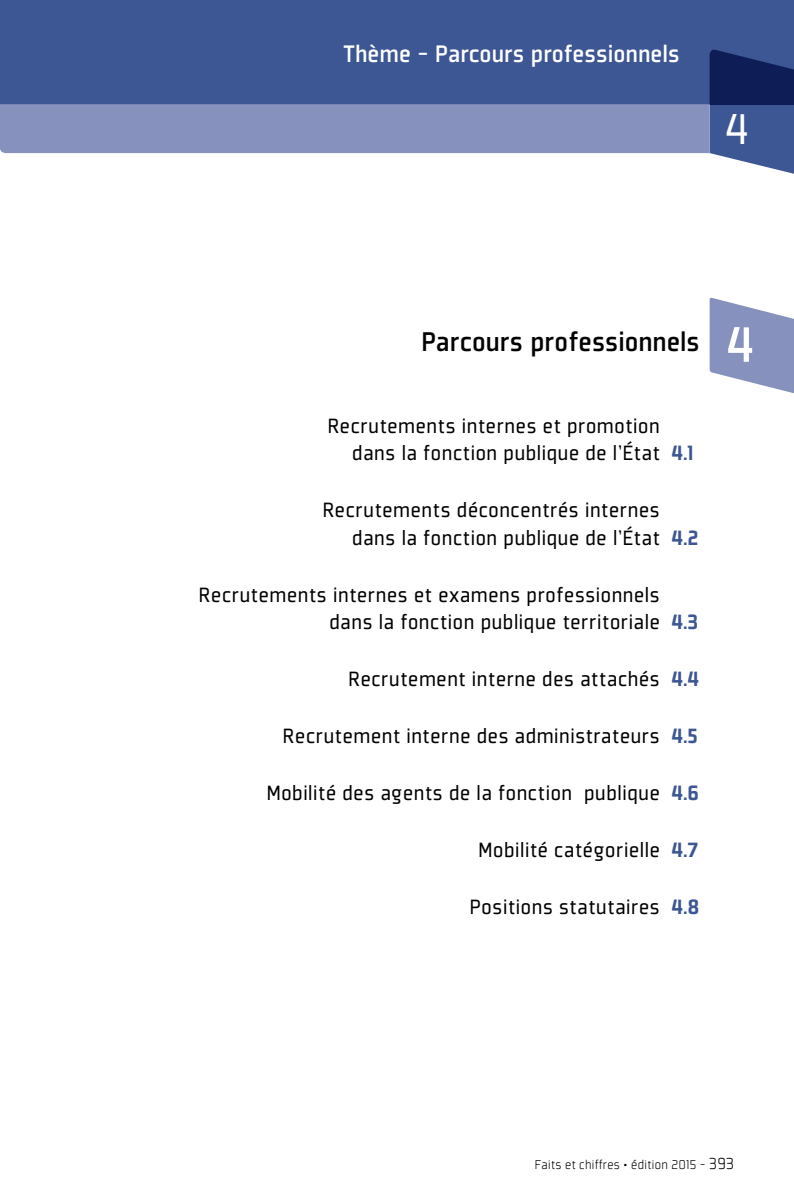
<style>
.page{position:relative;width:794px;height:1191px;background:#fff}
.page>*{position:absolute;margin:0;border:0;box-sizing:border-box;transform-origin:0 0}
.t1{font:500 54.6px "Plexes";color:#fff}
.t2{font:47.25px "Plexes";color:#fff}
.t3{font:500 29.75px "Plexes";color:#000}
.t4{font:500 26.25px "Plexes";color:#fff}
.t5{font:22.75px/27.3px "Plexes";color:#000}
.t6{font:300 14px "Plexes";letter-spacing:-.02em;color:#000}
.s1{font-weight:900;color:#3d5794}
.s2{font-size:17.5px}
</style>
<div class="page">
<div style="left:0;top:0;width:794px;height:104px;background:#3d5794"></div>
<svg style="left:0;top:50px;width:794px;height:124px"></svg>
<svg style="left:709px;top:297px;width:85px;height:97px"></svg>
<p class="t4" style="left:343px;top:40px;width:338px">Thème - Parcours professionnels</p>
<h2 class="t2" style="left:724px;top:104px;width:27px">4</h2>
<h3 class="t3" style="left:421px;top:326px;width:280px">Parcours professionnels</h3>
<p class="t5" style="left:352px;top:412px;width:343px;text-indent:-25px">Recrutements internes et promotion dans la fonction publique de l’État <span class="s1">4.1</span></p>
<p class="t5" style="left:352px;top:496px;width:348px;text-indent:-30px">Recrutements déconcentrés internes dans la fonction publique de l’État <span class="s1">4.2</span></p>
<p class="t5" style="left:329px;top:580px;width:370px;text-indent:-130px">Recrutements internes et examens professionnels dans la fonction publique territoriale <span class="s1">4.3</span></p>
<p class="t5" style="left:348px;top:665px;width:353px">Recrutement interne des attachés <span class="s1">4.4</span></p>
<p class="t5" style="left:283px;top:722px;width:416px">Recrutement interne des administrateurs <span class="s1">4.5</span></p>
<p class="t5" style="left:266px;top:779px;width:434px">Mobilité des agents de la fonction publique <span class="s1">4.6</span></p>
<p class="t5" style="left:478px;top:836px;width:221px">Mobilité catégorielle <span class="s1">4.7</span></p>
<p class="t5" style="left:469px;top:893px;width:231px">Positions statutaires <span class="s1">4.8</span></p>
<h1 class="t1" style="left:726px;top:316px;width:31px">4</h1>
<p class="t6" style="left:534px;top:1157px;width:201px">Faits et chiffres • édition 2015 - <span class="s2">393</span></p>
</div>
